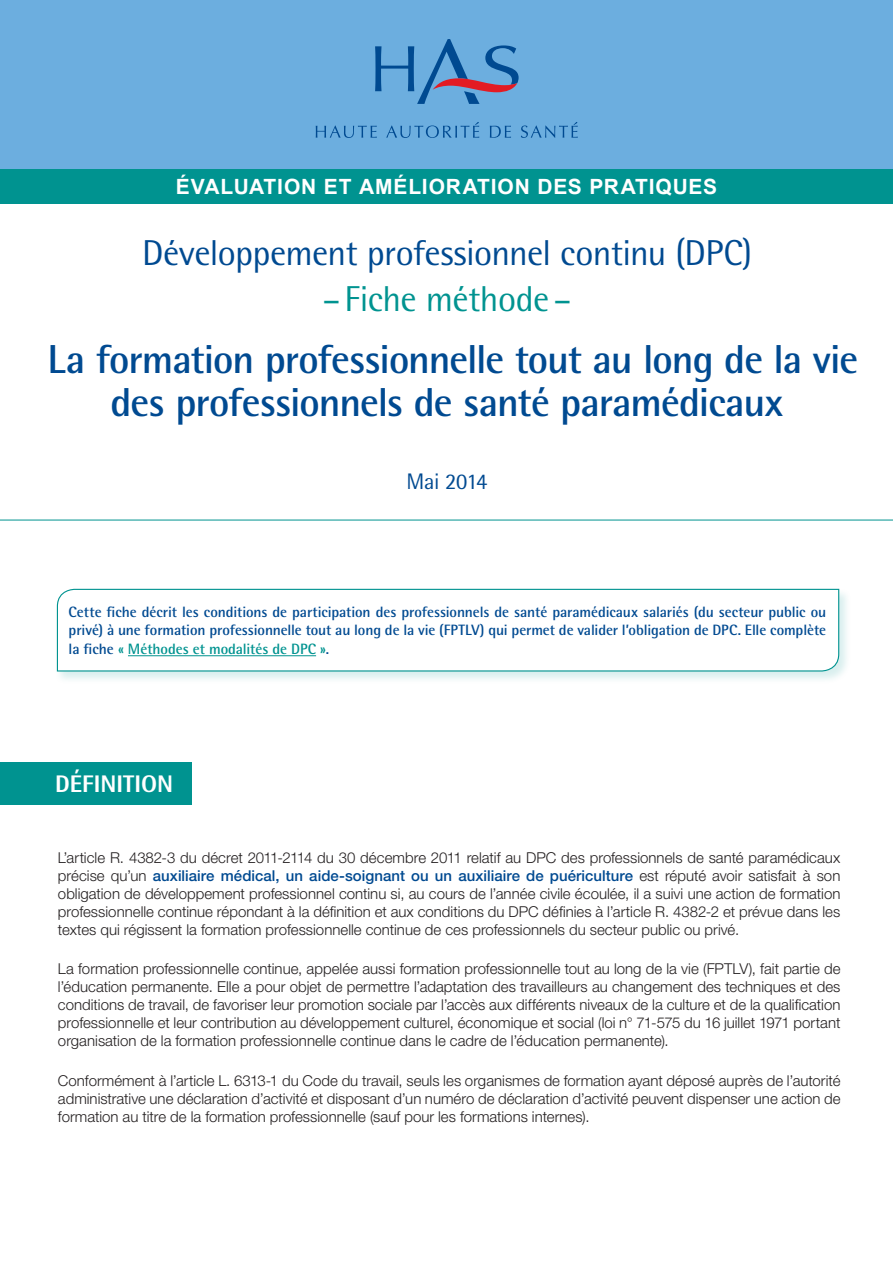
<style>
.page{position:relative;width:893px;height:1263px;background:#fff}
.page>*{position:absolute;margin:0;border:0;box-sizing:border-box;transform-origin:0 0}
.Titre_fiche{font:700 40.5px/43.5px "Rotis Semi Sans Std";letter-spacing:-.025em;color:#004a91;text-align:center}
.Titre_DPC{font:36px "Rotis Semi Sans Std";letter-spacing:-.015em;color:#004a91}
.Titre_fiche_méthode{font:36px "Rotis Semi Sans Std";letter-spacing:-.015em;color:#009390}
.Titre_bloc{font:800 24px "Rotis Semi Sans Std";color:#fff}
.Date{font:22.5px "Rotis Semi Sans Std";letter-spacing:-.025em;color:#004a91}
.t1{font:700 21px "Arial";letter-spacing:.04em;color:#fff}
.texte_courant{font:300 15px/18px "Helvetica Neue LT Std";color:#231f20;text-align:justify}
.t2{font:700 15px/18.3px "Rotis Semi Sans Std";letter-spacing:-.005em;color:#004a91;text-align:justify}
.s1{color:#009390}
.s2{font-weight:500;color:#004a91}
</style>
<div class="page">
<div style="left:0;top:0;width:893px;height:172px;background:#6caedf"></div>
<svg style="left:316px;top:125px;width:61px;height:13px"></svg>
<svg style="left:386px;top:122px;width:93px;height:16px"></svg>
<svg style="left:490px;top:126px;width:21px;height:12px"></svg>
<svg style="left:521px;top:122px;width:57px;height:16px"></svg>
<svg style="left:375px;top:39px;width:144px;height:65px"></svg>
<div style="left:0;top:169px;width:893px;height:34px;background:#009390"></div>
<hr style="left:0;top:520px;width:893px;height:1px;background:#009390">
<div style="left:55px;top:588px;width:796px;height:96px;background:#009390;opacity:.15"></div>
<svg style="left:56px;top:588px;width:784px;height:84px"></svg>
<div style="left:0;top:762px;width:191px;height:43px;background:#009390"></div>
<h3 class="t1" style="left:176px;top:172px;width:543px">ÉVALUATION ET AMÉLIORATION DES PRATIQUES</h3>
<p class="Titre_DPC" style="left:142px;top:232px;width:611px">Développement professionnel continu (DPC)</p>
<p class="Titre_fiche_méthode" style="left:322px;top:278px;width:251px">–Fiche méthode–</p>
<p class="Titre_fiche" style="left:48px;top:338px;width:812px">La formation professionnelle tout au long de la vie des professionnels de santé paramédicaux</p>
<p class="Date" style="left:407px;top:468px;width:82px">Mai 2014</p>
<p class="t2" style="left:69px;top:603px;width:759px">Cette fiche décrit les conditions de participation des professionnels de santé paramédicaux salariés (du secteur public ou privé) à une formation professionnelle tout au long de la vie (FPTLV) qui permet de valider l’obligation de DPC. Elle complète la fiche <span class="s1">« Méthodes et modalités de DPC »</span>.</p>
<p class="Titre_bloc" style="left:55px;top:769px;width:119px">DÉFINITION</p>
<p class="texte_courant" style="left:58px;top:848px;width:784px">L’article R. 4382-3 du décret 2011-2114 du 30 décembre 2011 relatif au DPC des professionnels de santé paramédicaux précise qu’un <span class="s2">auxiliaire médical, un aide-soignant ou un auxiliaire de puériculture</span> est réputé avoir satisfait à son obligation de développement professionnel continu si, au cours de l’année civile écoulée, il a suivi une action de formation professionnelle continue répondant à la définition et aux conditions du DPC définies à l’article R. 4382-2 et prévue dans les textes qui régissent la formation professionnelle continue de ces professionnels du secteur public ou privé.</p>
<p class="texte_courant" style="left:58px;top:959px;width:784px">La formation professionnelle continue, appelée aussi formation professionnelle tout au long de la vie (FPTLV), fait partie de l’éducation permanente. Elle a pour objet de permettre l’adaptation des travailleurs au changement des techniques et des conditions de travail, de favoriser leur promotion sociale par l’accès aux différents niveaux de la culture et de la qualification professionnelle et leur contribution au développement culturel, économique et social (loi n° 71-575 du 16 juillet 1971 portant organisation de la formation professionnelle continue dans le cadre de l’éducation permanente).</p>
<p class="texte_courant" style="left:58px;top:1071px;width:784px">Conformément à l’article L. 6313-1 du Code du travail, seuls les organismes de formation ayant déposé auprès de l’autorité administrative une déclaration d’activité et disposant d’un numéro de déclaration d’activité peuvent dispenser une action de formation au titre de la formation professionnelle (sauf pour les formations internes).</p>
</div>
